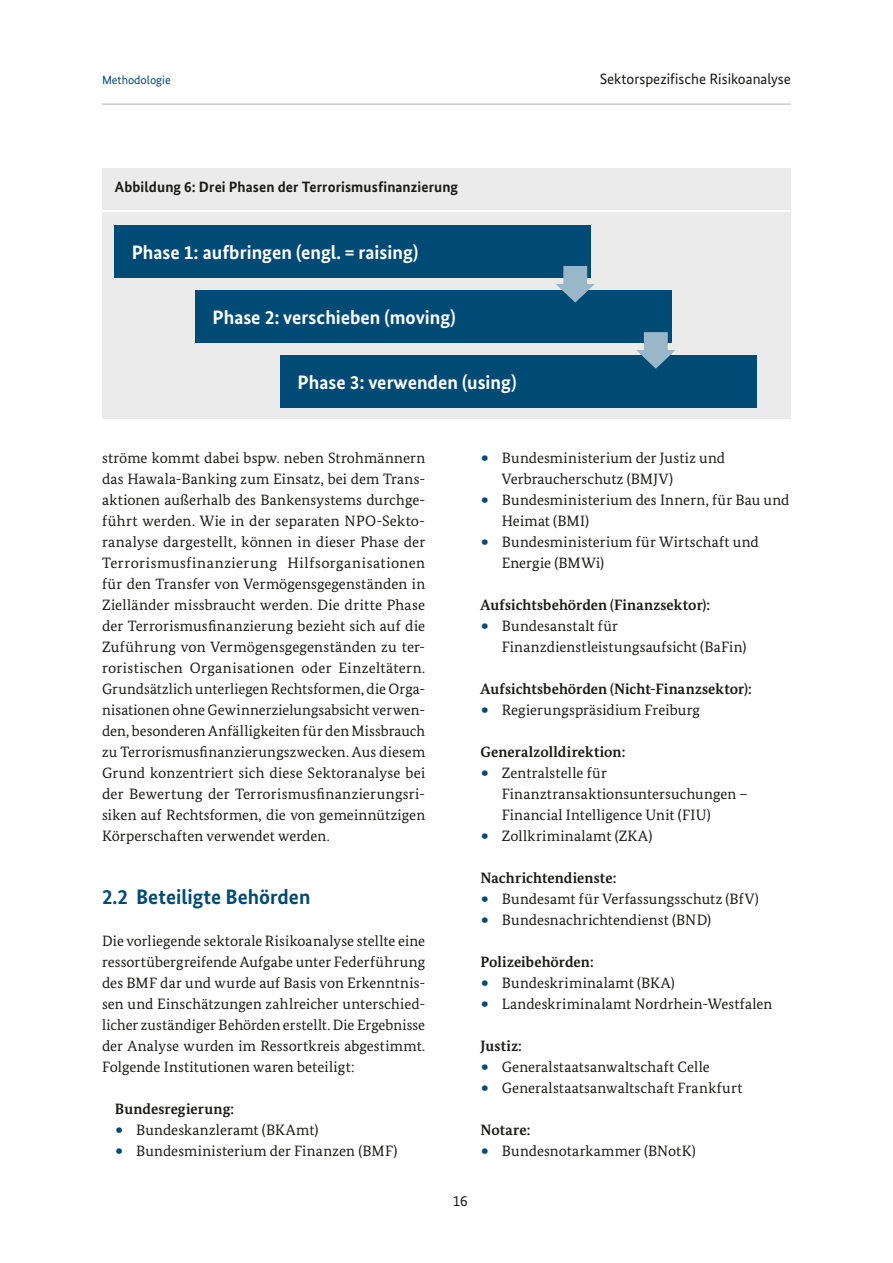
<style>
.page{position:relative;width:893px;height:1263px;background:#fff}
.page>*{position:absolute;margin:0;border:0;box-sizing:border-box;transform-origin:0 0}
.t1{font:700 21px "Bundes Sans";color:#004b76}
.t2{font:700 19.5px "Bundes Sans";color:#fff}
.t3{font:15px/21px "Bundes Serif";letter-spacing:.01em;color:#1a1a18}
.t4{font:700 15px "Bundes Serif";letter-spacing:.005em;color:#1a1a18}
.t5{font:700 15px "Bundes Sans";letter-spacing:.005em;color:#1a1a18}
.t6{font:15px "Bundes Sans";color:#1a1a18}
.t7{font:12px "Bundes Sans";color:#004b76}
.s1{font-size:27px;color:#004b76}
</style>
<div class="page">
<hr style="left:102px;top:103px;width:689px;height:2px;background:#ccc">
<div style="left:102px;top:168px;width:689px;height:41px;background:#ebebeb"></div>
<div style="left:102px;top:212px;width:689px;height:207px;background:#ebebeb"></div>
<div style="left:115px;top:225px;width:476px;height:52px;background:#004b76"></div>
<div style="left:196px;top:290px;width:476px;height:52px;background:#004b76"></div>
<div style="left:281px;top:355px;width:476px;height:52px;background:#004b76"></div>
<svg style="left:556px;top:266px;width:39px;height:37px"></svg>
<svg style="left:636px;top:332px;width:39px;height:37px"></svg>
<p class="t7" style="left:102px;top:72px;width:70px">Methodologie</p>
<p class="t5" style="left:115px;top:178px;width:345px">Abbildung 6: Drei Phasen der Terrorismusfinanzierung</p>
<h2 class="t2" style="left:132px;top:240px;width:288px">Phase 1: aufbringen (engl. = raising)</h2>
<h2 class="t2" style="left:213px;top:305px;width:245px">Phase 2: verschieben (moving)</h2>
<h2 class="t2" style="left:298px;top:370px;width:220px">Phase 3: verwenden (using)</h2>
<p class="t6" style="left:600px;top:69px;width:193px">Sektorspezifische Risikoanalyse</p>
<p class="t3" style="left:102px;top:447px;width:325px;text-align:justify">ströme kommt dabei bspw. neben Strohmännern das Hawala-Banking zum Einsatz, bei dem Trans&shy;aktionen außerhalb des Bankensystems durchge&shy;führt werden. Wie in der separaten NPO-Sekto&shy;ranalyse dargestellt, können in dieser Phase der Terrorismusfinanzierung Hilfsorganisationen für den Transfer von Vermögensgegenständen in Zielländer missbraucht werden. Die dritte Phase der Terrorismusfinanzierung bezieht sich auf die Zuführung von Vermögensgegenständen zu ter&shy;roristischen Organisationen oder Einzeltätern.<br>Grundsätzlich unterliegen Rechtsformen, die Orga&shy;nisationen ohne Gewinnerzielungsabsicht verwen&shy;den, besonderen Anfälligkeiten für den Missbrauch zu Terrorismusfinanzierungszwecken. Aus diesem Grund konzentriert sich diese Sektoranalyse bei der Bewertung der Terrorismusfinanzierungsri&shy;siken auf Rechtsformen, die von gemeinnützigen Körperschaften verwendet werden.</p>
<h1 class="t1" style="left:102px;top:884px;width:210px">2.2 Beteiligte Behörden</h1>
<p class="t3" style="left:102px;top:930px;width:325px;text-align:justify">Die vorliegende sektorale Risikoanalyse stellte eine ressortübergreifende Aufgabe unter Federführung des BMF dar und wurde auf Basis von Erkenntnis&shy;sen und Einschätzungen zahlreicher unterschied&shy;licher zuständiger Behörden erstellt. Die Ergebnisse der Analyse wurden im Ressortkreis abgestimmt.<br>Folgende Institutionen waren beteiligt:</p>
<p class="t4" style="left:115px;top:1099px;width:121px">Bundesregierung:</p>
<p class="t3" style="left:115px;top:1119px;width:205px"><span class="s1">•</span> Bundeskanzleramt (BKAmt)</p>
<p class="t3" style="left:115px;top:1140px;width:284px"><span class="s1">•</span> Bundesministerium der Finanzen (BMF)</p>
<p class="t3" style="left:502px;top:447px;width:225px;text-indent:-21px"><span class="s1">•</span> Bundesministerium der Justiz und<br>Verbraucherschutz (BMJV)</p>
<p class="t3" style="left:502px;top:489px;width:289px;text-indent:-21px"><span class="s1">•</span> Bundesministerium des Innern, für Bau und<br>Heimat (BMI)</p>
<p class="t3" style="left:502px;top:531px;width:259px;text-indent:-21px"><span class="s1">•</span> Bundesministerium für Wirtschaft und<br>Energie (BMWi)</p>
<p class="t4" style="left:480px;top:595px;width:231px">Aufsichtsbehörden (Finanzsektor):</p>
<p class="t3" style="left:502px;top:615px;width:246px;text-indent:-21px"><span class="s1">•</span> Bundesanstalt für<br>Finanzdienstleistungsaufsicht (BaFin)</p>
<p class="t4" style="left:480px;top:679px;width:273px">Aufsichtsbehörden (Nicht-Finanzsektor):</p>
<p class="t3" style="left:480px;top:699px;width:221px"><span class="s1">•</span> Regierungspräsidium Freiburg</p>
<p class="t4" style="left:480px;top:742px;width:147px">Generalzolldirektion:</p>
<p class="t3" style="left:502px;top:762px;width:247px;text-indent:-21px"><span class="s1">•</span> Zentralstelle für<br>Finanztransaktionsuntersuchungen –<br>Financial Intelligence Unit (FIU)</p>
<p class="t3" style="left:480px;top:825px;width:173px"><span class="s1">•</span> Zollkriminalamt (ZKA)</p>
<p class="t4" style="left:480px;top:868px;width:137px">Nachrichtendienste:</p>
<p class="t3" style="left:480px;top:888px;width:280px"><span class="s1">•</span> Bundesamt für Verfassungsschutz (BfV)</p>
<p class="t3" style="left:480px;top:909px;width:232px"><span class="s1">•</span> Bundesnachrichtendienst (BND)</p>
<p class="t4" style="left:480px;top:952px;width:115px">Polizeibehörden:</p>
<p class="t3" style="left:480px;top:972px;width:196px"><span class="s1">•</span> Bundeskriminalamt (BKA)</p>
<p class="t3" style="left:480px;top:993px;width:293px"><span class="s1">•</span> Landeskriminalamt Nordrhein-Westfalen</p>
<p class="t4" style="left:480px;top:1036px;width:43px">Justiz:</p>
<p class="t3" style="left:480px;top:1056px;width:231px"><span class="s1">•</span> Generalstaatsanwaltschaft Celle</p>
<p class="t3" style="left:480px;top:1077px;width:264px"><span class="s1">•</span> Generalstaatsanwaltschaft Frankfurt</p>
<p class="t4" style="left:480px;top:1120px;width:51px">Notare:</p>
<p class="t3" style="left:480px;top:1140px;width:217px"><span class="s1">•</span> Bundesnotarkammer (BNotK)</p>
<p class="t6" style="left:453px;top:1192px;width:16px">16</p>
</div>
